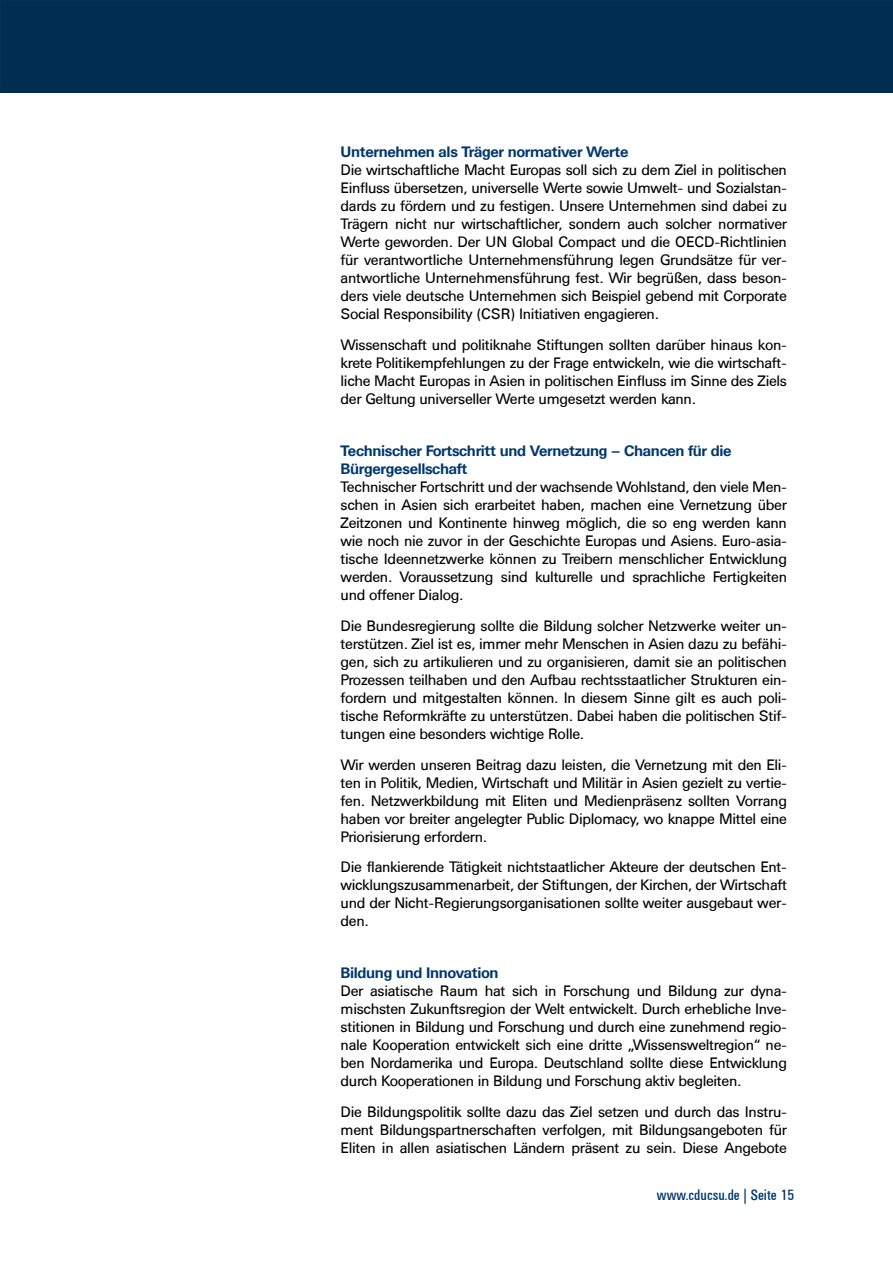
<style>
.page{position:relative;width:893px;height:1263px;background:#fff}
.page>*{position:absolute;margin:0;border:0;box-sizing:border-box;transform-origin:0 0}
.t1{font:15px/18px "Univers BSK";letter-spacing:-.025em;color:#000;text-align:justify}
.t2{font:700 15px/18px "Univers BSK";letter-spacing:-.025em;color:#00376d}
.t3{font:15px "Univers Condensed BSK";color:#00376d}
</style>
<div class="page">
<div style="left:0;top:0;width:893px;height:93px;background:#002d51"></div>
<p class="t2" style="left:341px;top:143px;width:289px">Unternehmen als Träger normativer Werte</p>
<p class="t1" style="left:341px;top:161px;width:448px">Die wirtschaftliche Macht Europas soll sich zu dem Ziel in politischen Einfluss übersetzen, universelle Werte sowie Umwelt- und Sozialstan&shy;dards zu fördern und zu festigen. Unsere Unternehmen sind dabei zu Trägern nicht nur wirtschaftlicher, sondern auch solcher normativer Werte geworden. Der UN Global Compact und die OECD-Richtlinien für verantwortliche Unternehmensführung legen Grundsätze für ver&shy;antwortliche Unternehmensführung fest. Wir begrüßen, dass beson&shy;ders viele deutsche Unternehmen sich Beispiel gebend mit Corporate Social Responsibility (CSR) Initiativen engagieren.</p>
<p class="t1" style="left:341px;top:336px;width:448px">Wissenschaft und politiknahe Stiftungen sollten darüber hinaus kon&shy;krete Politikempfehlungen zu der Frage entwickeln, wie die wirtschaft&shy;liche Macht Europas in Asien in politischen Einfluss im Sinne des Ziels der Geltung universeller Werte umgesetzt werden kann.</p>
<p class="t2" style="left:341px;top:442px;width:392px">Technischer Fortschritt und Vernetzung – Chancen für die<br>Bürgergesellschaft</p>
<p class="t1" style="left:341px;top:478px;width:448px">Technischer Fortschritt und der wachsende Wohlstand, den viele Men&shy;schen in Asien sich erarbeitet haben, machen eine Vernetzung über Zeitzonen und Kontinente hinweg möglich, die so eng werden kann wie noch nie zuvor in der Geschichte Europas und Asiens. Euro-asia&shy;tische Ideennetzwerke können zu Treibern menschlicher Entwicklung werden. Voraussetzung sind kulturelle und sprachliche Fertigkeiten und offener Dialog.</p>
<p class="t1" style="left:341px;top:617px;width:448px">Die Bundesregierung sollte die Bildung solcher Netzwerke weiter un&shy;terstützen. Ziel ist es, immer mehr Menschen in Asien dazu zu befähi&shy;gen, sich zu artikulieren und zu organisieren, damit sie an politischen Prozessen teilhaben und den Aufbau rechtsstaatlicher Strukturen ein&shy;fordern und mitgestalten können. In diesem Sinne gilt es auch poli&shy;tische Reformkräfte zu unterstützen. Dabei haben die politischen Stif&shy;tungen eine besonders wichtige Rolle.</p>
<p class="t1" style="left:341px;top:755px;width:448px">Wir werden unseren Beitrag dazu leisten, die Vernetzung mit den Eli&shy;ten in Politik, Medien, Wirtschaft und Militär in Asien gezielt zu vertie&shy;fen. Netzwerkbildung mit Eliten und Medienpräsenz sollten Vorrang haben vor breiter angelegter Public Diplomacy, wo knappe Mittel eine Priorisierung erfordern.</p>
<p class="t1" style="left:341px;top:858px;width:448px">Die flankierende Tätigkeit nichtstaatlicher Akteure der deutschen Ent&shy;wicklungszusammenarbeit, der Stiftungen, der Kirchen, der Wirtschaft und der Nicht-Regierungsorganisationen sollte weiter ausgebaut wer&shy;den.</p>
<p class="t2" style="left:341px;top:964px;width:160px">Bildung und Innovation</p>
<p class="t1" style="left:341px;top:982px;width:448px">Der asiatische Raum hat sich in Forschung und Bildung zur dyna&shy;mischsten Zukunftsregion der Welt entwickelt. Durch erhebliche Inve&shy;stitionen in Bildung und Forschung und durch eine zunehmend regio&shy;nale Kooperation entwickelt sich eine dritte „Wissensweltregion“ ne&shy;ben Nordamerika und Europa. Deutschland sollte diese Entwicklung durch Kooperationen in Bildung und Forschung aktiv begleiten.</p>
<p class="t1" style="left:341px;top:1103px;width:448px">Die Bildungspolitik sollte dazu das Ziel setzen und durch das Instru&shy;ment Bildungspartnerschaften verfolgen, mit Bildungsangeboten für Eliten in allen asiatischen Ländern präsent zu sein. Diese Angebote</p>
<p class="t3" style="left:657px;top:1187px;width:139px">www.cducsu.de | Seite 15</p>
</div>
